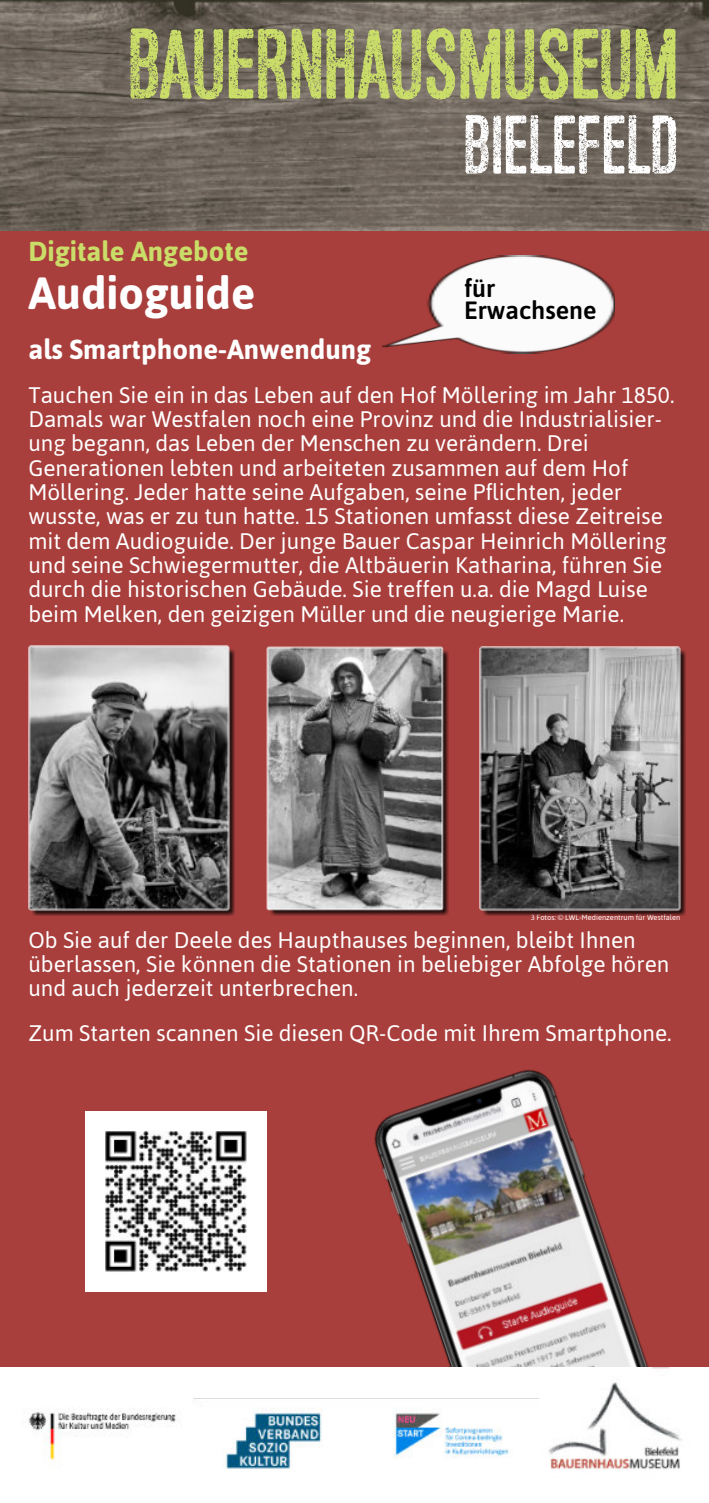
<style>
.page{position:relative;width:709px;height:1503px;background:#fff}
.page>*{position:absolute;margin:0;border:0;box-sizing:border-box;transform-origin:0 0}
.t1{font:90px "Asfalto";color:#cadd69}
.t2{font:75px "Asfalto";color:#fff}
.t3{font:700 45px "Asap";color:#fff}
.t4{font:700 27.5px "Asap";color:#fff}
.t5{font:700 27.5px "Asap";color:#cadd69}
.t6{font:500 25px/21.8px "Asap";color:#000}
.t7{font:22.5px/24.2px "Asap";color:#fff}
.t8{font:7.5px "Asap";color:#fff}
</style>
<div class="page">
<div style="left:0;top:174px;width:709px;height:1328px;background:#a93f3c"></div>
<img style="left:86px;top:1111px;width:180px;height:180px">
<img style="left:374px;top:1069px;width:275px;height:298px">
<img style="left:0;top:0;width:709px;height:231px">
<div style="left:0;top:1367px;width:709px;height:135px;background:#fff"></div>
<img style="left:548px;top:1367px;width:133px;height:103px">
<img style="left:382px;top:255px;width:232px;height:99px">
<img style="left:266px;top:646px;width:183px;height:270px">
<img style="left:28px;top:646px;width:207px;height:269px">
<img style="left:479px;top:646px;width:206px;height:270px">
<img style="left:28px;top:1397px;width:510px;height:72px">
<h1 class="t1" style="left:130px;top:31px;width:552px">BAUERNHAUSMUSEUM</h1>
<h2 class="t2" style="left:465px;top:117px;width:217px">BIELEFELD</h2>
<p class="t5" style="left:28px;top:233px;width:222px">Digitale Angebote</p>
<h3 class="t3" style="left:28px;top:263px;width:228px">Audioguide</h3>
<p class="t4" style="left:28px;top:330px;width:344px">als Smartphone-Anwendung</p>
<p class="t7" style="left:28px;top:382px;width:647px">Tauchen Sie ein in das Leben auf den Hof Möllering im Jahr 1850.<br>Damals war Westfalen noch eine Provinz und die Industrialisier&shy;ung begann, das Leben der Menschen zu verändern. Drei Generationen lebten und arbeiteten zusammen auf dem Hof Möllering. Jeder hatte seine Aufgaben, seine Pflichten, jeder wusste, was er zu tun hatte. 15 Stationen umfasst diese Zeitreise mit dem Audioguide. Der junge Bauer Caspar Heinrich Möllering und seine Schwiegermutter, die Altbäuerin Katharina, führen Sie durch die historischen Gebäude. Sie treffen u.a. die Magd Luise beim Melken, den geizigen Müller und die neugierige Marie.</p>
<p class="t6" style="left:464px;top:276px;width:134px">für<br>Erwachsene</p>
<p class="t8" style="left:531px;top:912px;width:151px">3 Fotos: © LWL-Medienzentrum für Westfalen</p>
<p class="t7" style="left:28px;top:927px;width:642px">Ob Sie auf der Deele des Haupthauses beginnen, bleibt Ihnen überlassen, Sie können die Stationen in beliebiger Abfolge hören und auch jederzeit unterbrechen.</p>
<p class="t7" style="left:28px;top:1019px;width:645px">Zum Starten scannen Sie diesen QR-Code mit Ihrem Smartphone.</p>
</div>
